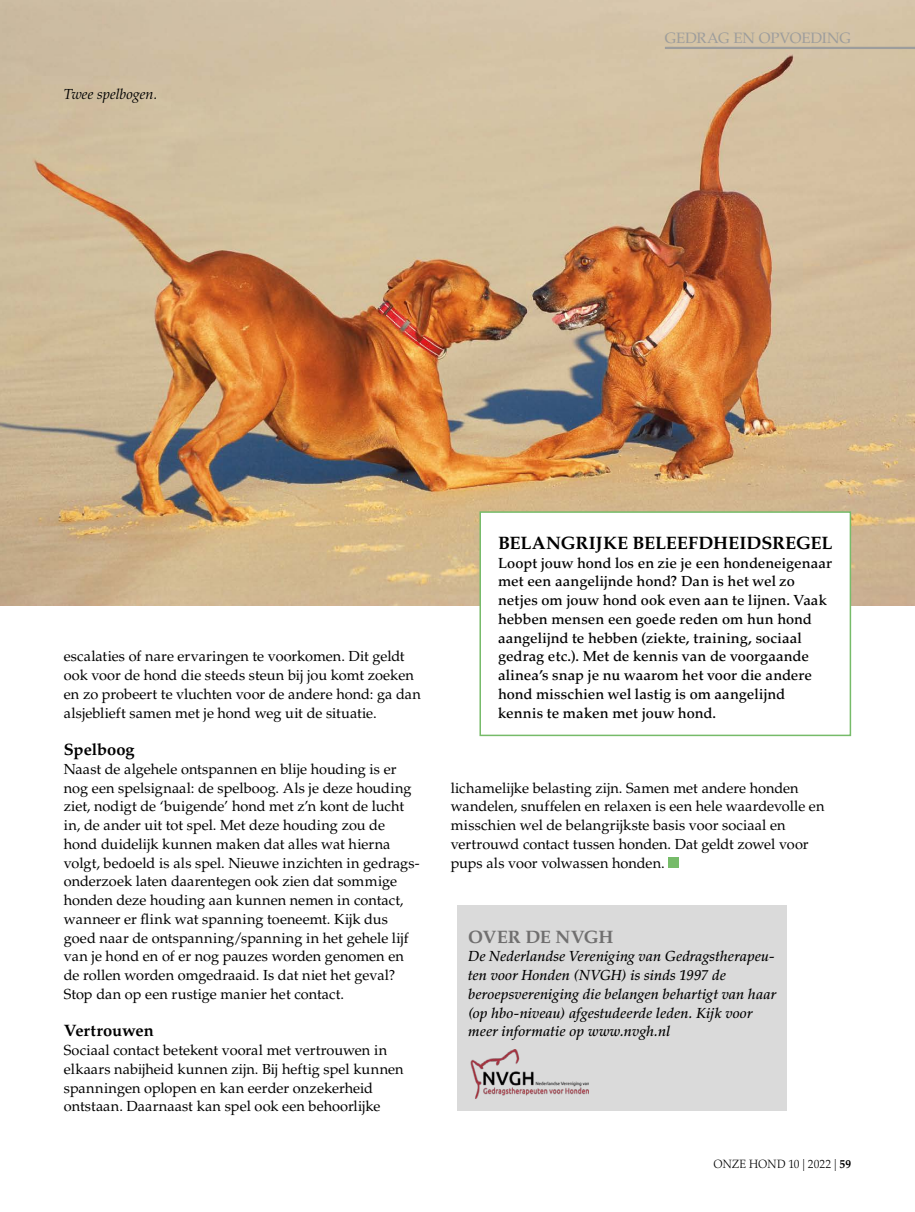
<style>
.page{position:relative;width:915px;height:1212px;background:#fff}
.page>*{position:absolute;margin:0;border:0;box-sizing:border-box;transform-origin:0 0}
.t1{font:700 18px "Palatino LT Std";letter-spacing:.005em;color:#000}
.t2{font:700 18px "Palatino LT Std";letter-spacing:-.02em;color:#706f6f}
.t3{font:700 16.5px "Palatino LT Std";color:#000}
.t4{font:15px "Palatino LT Std";letter-spacing:-.01em;color:#9d9d9c}
.t5{font:14.55px/18.8px "Palatino LT Std";color:#000}
.t6{font:500 14.55px/18.8px "Palatino LT Std";color:#000}
.t7{font:italic 500 14.55px/18.8px "Palatino LT Std";letter-spacing:.005em;color:#000}
.t8{font:italic 14.55px "Palatino LT Std";color:#000}
.t9{font:300 12px "Palatino LT Std";letter-spacing:.01em;color:#000;scale:.95 1}
.s1{font-weight:700}
</style>
<div class="page">
<img style="left:0;top:0;width:914px;height:605px">
<div style="left:668px;top:857px;width:10px;height:11px;background:#76bb69"></div>
<div style="left:457px;top:905px;width:329px;height:205px;background:#dadada"></div>
<img style="left:470px;top:1049px;width:118px;height:50px">
<div style="left:480px;top:512px;width:370px;height:223px;background:#fff"></div>
<div style="left:479px;top:511px;width:371px;height:225px;border:2px solid #76bb69"></div>
<hr style="left:664px;top:47px;width:250px;height:2px;background:#9d9d9c">
<p class="t8" style="left:64px;top:85px;width:95px">Twee spelbogen.</p>
<p class="t4" style="left:664px;top:29px;width:188px">GEDRAG EN OPVOEDING</p>
<p class="t5" style="left:64px;top:647px;width:358px">escalaties of nare ervaringen te voorkomen. Dit geldt ook voor de hond die steeds steun bij jou komt zoeken en zo probeert te vluchten voor de andere hond: ga dan alsjeblieft samen met je hond weg uit de situatie.</p>
<p class="t3" style="left:64px;top:740px;width:72px">Spelboog</p>
<p class="t5" style="left:64px;top:760px;width:357px">Naast de algehele ontspannen en blije houding is er nog een spelsignaal: de spelboog. Als je deze houding ziet, nodigt de ‘buigende’ hond met z’n kont de lucht in, de ander uit tot spel. Met deze houding zou de hond duidelijk kunnen maken dat alles wat hierna volgt, bedoeld is als spel. Nieuwe inzichten in gedrags&shy;onderzoek laten daarentegen ook zien dat sommige honden deze houding aan kunnen nemen in contact, wanneer er flink wat spanning toeneemt. Kijk dus goed naar de ontspanning/spanning in het gehele lijf van je hond en of er nog pauzes worden genomen en de rollen worden omgedraaid. Is dat niet het geval?<br>Stop dan op een rustige manier het contact.</p>
<p class="t3" style="left:64px;top:1021px;width:92px">Vertrouwen</p>
<p class="t5" style="left:64px;top:1041px;width:341px">Sociaal contact betekent vooral met vertrouwen in elkaars nabijheid kunnen zijn. Bij heftig spel kunnen spanningen oplopen en kan eerder onzekerheid ontstaan. Daarnaast kan spel ook een behoorlijke</p>
<p class="t1" style="left:498px;top:532px;width:336px">BELANGRIJKE BELEEFDHEIDSREGEL</p>
<p class="t6" style="left:498px;top:553px;width:335px">Loopt jouw hond los en zie je een hondeneigenaar met een aangelijnde hond? Dan is het wel zo netjes om jouw hond ook even aan te lijnen. Vaak hebben mensen een goede reden om hun hond aangelijnd te hebben (ziekte, training, sociaal gedrag etc.). Met de kennis van de voorgaande alinea’s snap je nu waarom het voor die andere hond misschien wel lastig is om aangelijnd kennis te maken met jouw hond.</p>
<p class="t5" style="left:450px;top:778px;width:375px">lichamelijke belasting zijn. Samen met andere honden wandelen, snuffelen en relaxen is een hele waardevolle en misschien wel de belangrijkste basis voor sociaal en vertrouwd contact tussen honden. Dat geldt zowel voor pups als voor volwassen honden.</p>
<p class="t2" style="left:468px;top:926px;width:147px">OVER DE NVGH</p>
<p class="t7" style="left:468px;top:947px;width:309px">De Nederlandse Vereniging van Gedragstherapeu&shy;ten voor Honden (NVGH) is sinds 1997 de beroepsvereniging die belangen behartigt van haar (op hbo-niveau) afgestudeerde leden. Kijk voor meer informatie op www.nvgh.nl</p>
<p class="t9" style="left:713px;top:1157px;width:146px">ONZE HOND 10 | 2022 | <span class="s1">59</span></p>
</div>
